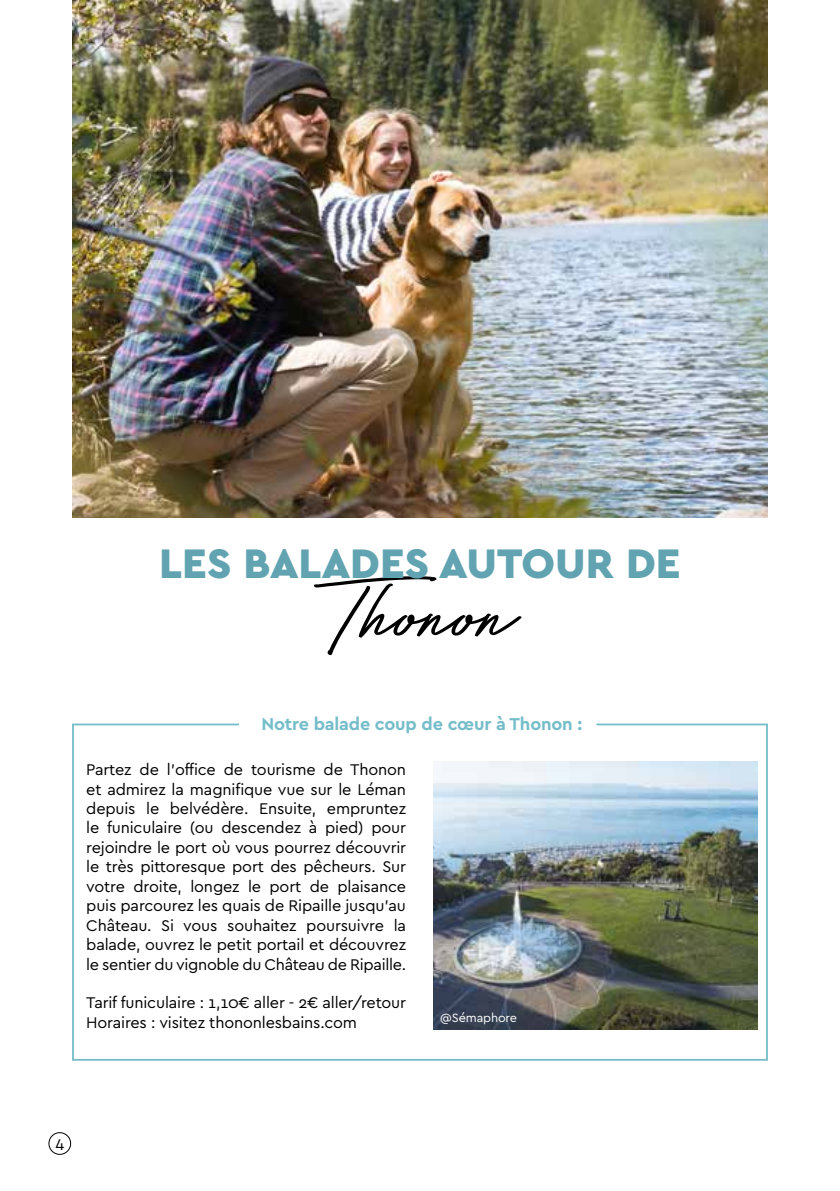
<style>
.page{position:relative;width:840px;height:1191px;background:#fff}
.page>*{position:absolute;margin:0;border:0;box-sizing:border-box;transform-origin:0 0}
.t1{font:113.4px "Bayshore";color:#000}
.t2{font:900 43.2px "Cera Basic";color:#61a3b0}
.t3{font:700 18px "Cera Basic";letter-spacing:-.01em;color:#74bdc9}
.t4{font:16.2px/19.4px "Cera Basic";letter-spacing:-.01em;color:#000;text-align:justify}
.t5{font:12.6px "Cera Basic";letter-spacing:-.01em;color:#fff}
</style>
<div class="page">
<div style="left:49px;top:1132px;width:22px;height:22px;border:1px solid #000;border-radius:50%"></div>
<img style="left:72px;top:0;width:695px;height:517px">
<svg style="left:72px;top:723px;width:696px;height:338px"></svg>
<h2 class="t2" style="left:159px;top:538px;width:523px">LES BALADES AUTOUR DE</h2>
<h1 class="t1" style="left:324px;top:529px;width:194px">Thonon</h1>
<p class="t3" style="left:261px;top:713px;width:322px">Notre balade coup de cœur à Thonon :</p>
<p class="t4" style="left:86px;top:760px;width:321px">Partez de l’office de tourisme de Thonon et admirez la magnifique vue sur le Léman depuis le belvédère. Ensuite, empruntez le funiculaire (ou descendez à pied) pour rejoindre le port où vous pourrez découvrir le très pittoresque port des pêcheurs. Sur votre droite, longez le port de plaisance puis parcourez les quais de Ripaille jusqu’au Château. Si vous souhaitez poursuivre la balade, ouvrez le petit portail et découvrez le sentier du vignoble du Château de Ripaille.</p>
<p class="t4" style="left:86px;top:993px;width:321px">Tarif funiculaire : 1,10€ aller - 2€ aller/retour<br>Horaires : visitez thononlesbains.com</p>
<p class="t5" style="left:440px;top:1011px;width:78px">@Sémaphore</p>
<p class="t4" style="left:55px;top:1133px;width:10px">4</p>
</div>
